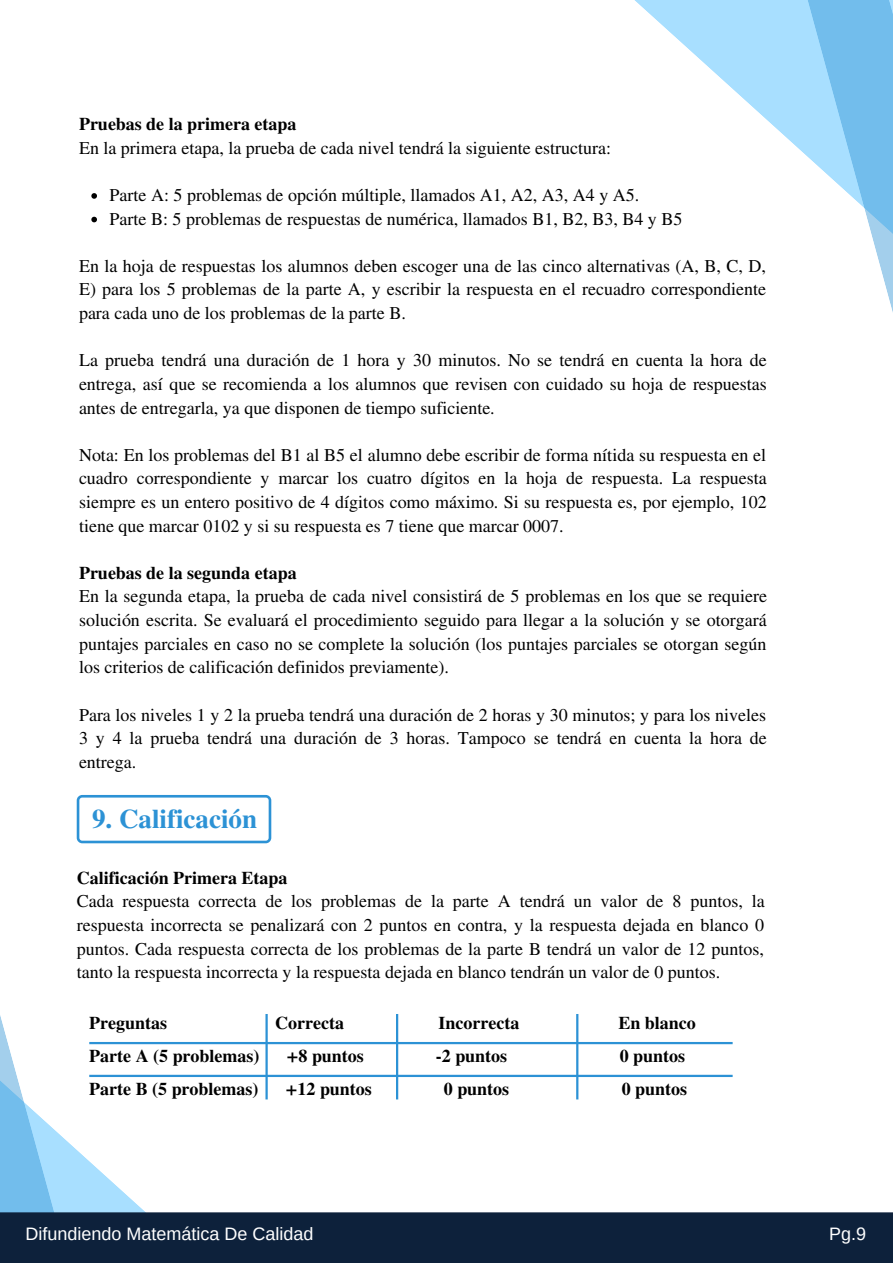
<style>
.page{position:relative;width:893px;height:1264px;background:#fff}
.page>*{position:absolute;margin:0;border:0;box-sizing:border-box;transform-origin:0 0}
.t1{font:700 27px "Free Serif";color:#2c92d5}
.t2{font:18px/23.5px "Free Serif";color:#000;text-align:justify}
.t3{font:700 18px "Free Serif";color:#000}
.t4{font:18px "Arimo";color:#fff}
</style>
<div class="page">
<svg style="left:84px;top:1044px;width:131px;height:168px"></svg>
<svg style="left:0;top:1015px;width:84px;height:197px"></svg>
<div style="left:0;top:1212px;width:892px;height:50px;background:#0d213b"></div>
<svg style="left:634px;top:0;width:159px;height:143px"></svg>
<svg style="left:793px;top:0;width:99px;height:309px"></svg>
<svg style="left:91px;top:193px;width:6px;height:6px"></svg>
<svg style="left:91px;top:217px;width:6px;height:5px"></svg>
<svg style="left:77px;top:795px;width:194px;height:48px"></svg>
<hr style="left:89px;top:1041px;width:643px;height:3px;background:#2c92d5">
<hr style="left:89px;top:1074px;width:643px;height:3px;background:#2c92d5">
<hr style="left:265px;top:1013px;width:3px;height:86px;background:#2c92d5">
<hr style="left:396px;top:1013px;width:2px;height:86px;background:#2c92d5">
<hr style="left:576px;top:1013px;width:2px;height:86px;background:#2c92d5">
<p class="t3" style="left:79px;top:114px;width:219px">Pruebas de la primera etapa</p>
<p class="t2" style="left:79px;top:137px;width:533px">En la primera etapa, la prueba de cada nivel tendrá la siguiente estructura:</p>
<p class="t2" style="left:110px;top:184px;width:574px">Parte A: 5 problemas de opción múltiple, llamados A1, A2, A3, A4 y A5.<br>Parte B: 5 problemas de respuestas de numérica, llamados B1, B2, B3, B4 y B5</p>
<p class="t2" style="left:79px;top:255px;width:688px">En la hoja de respuestas los alumnos deben escoger una de las cinco alternativas (A, B, C, D, E) para los 5 problemas de la parte A, y escribir la respuesta en el recuadro correspondiente para cada uno de los problemas de la parte B.</p>
<p class="t2" style="left:79px;top:349px;width:689px">La prueba tendrá una duración de 1 hora y 30 minutos. No se tendrá en cuenta la hora de entrega, así que se recomienda a los alumnos que revisen con cuidado su hoja de respuestas antes de entregarla, ya que disponen de tiempo suficiente.</p>
<p class="t2" style="left:79px;top:443px;width:689px">Nota: En los problemas del B1 al B5 el alumno debe escribir de forma nítida su respuesta en el cuadro correspondiente y marcar los cuatro dígitos en la hoja de respuesta. La respuesta siempre es un entero positivo de 4 dígitos como máximo. Si su respuesta es, por ejemplo, 102 tiene que marcar 0102 y si su respuesta es 7 tiene que marcar 0007.</p>
<p class="t3" style="left:79px;top:562px;width:219px">Pruebas de la segunda etapa</p>
<p class="t2" style="left:79px;top:585px;width:689px">En la segunda etapa, la prueba de cada nivel consistirá de 5 problemas en los que se requiere solución escrita. Se evaluará el procedimiento seguido para llegar a la solución y se otorgará puntajes parciales en caso no se complete la solución (los puntajes parciales se otorgan según los criterios de calificación definidos previamente).</p>
<p class="t2" style="left:79px;top:703px;width:689px">Para los niveles 1 y 2 la prueba tendrá una duración de 2 horas y 30 minutos; y para los niveles 3 y 4 la prueba tendrá una duración de 3 horas. Tampoco se tendrá en cuenta la hora de entrega.</p>
<h1 class="t1" style="left:92px;top:803px;width:166px">9. Calificación</h1>
<p class="t3" style="left:77px;top:867px;width:212px">Calificación Primera Etapa</p>
<p class="t2" style="left:77px;top:890px;width:689px">Cada respuesta correcta de los problemas de la parte A tendrá un valor de 8 puntos, la respuesta incorrecta se penalizará con 2 puntos en contra, y la respuesta dejada en blanco 0 puntos. Cada respuesta correcta de los problemas de la parte B tendrá un valor de 12 puntos, tanto la respuesta incorrecta y la respuesta dejada en blanco tendrán un valor de 0 puntos.</p>
<p class="t3" style="left:89px;top:1013px;width:79px">Preguntas</p>
<p class="t3" style="left:275px;top:1013px;width:70px">Correcta</p>
<p class="t3" style="left:438px;top:1013px;width:82px">Incorrecta</p>
<p class="t3" style="left:618px;top:1013px;width:79px">En blanco</p>
<p class="t3" style="left:89px;top:1045px;width:172px">Parte A (5 problemas)</p>
<p class="t3" style="left:286px;top:1045px;width:79px">+8 puntos</p>
<p class="t3" style="left:436px;top:1045px;width:73px">-2 puntos</p>
<p class="t3" style="left:619px;top:1045px;width:67px">0 puntos</p>
<p class="t3" style="left:89px;top:1078px;width:171px">Parte B (5 problemas)</p>
<p class="t3" style="left:285px;top:1078px;width:88px">+12 puntos</p>
<p class="t3" style="left:444px;top:1078px;width:67px">0 puntos</p>
<p class="t3" style="left:621px;top:1078px;width:67px">0 puntos</p>
<p class="t4" style="left:26px;top:1223px;width:289px">Difundiendo Matemática De Calidad</p>
<p class="t4" style="left:829px;top:1223px;width:38px">Pg.9</p>
</div>
